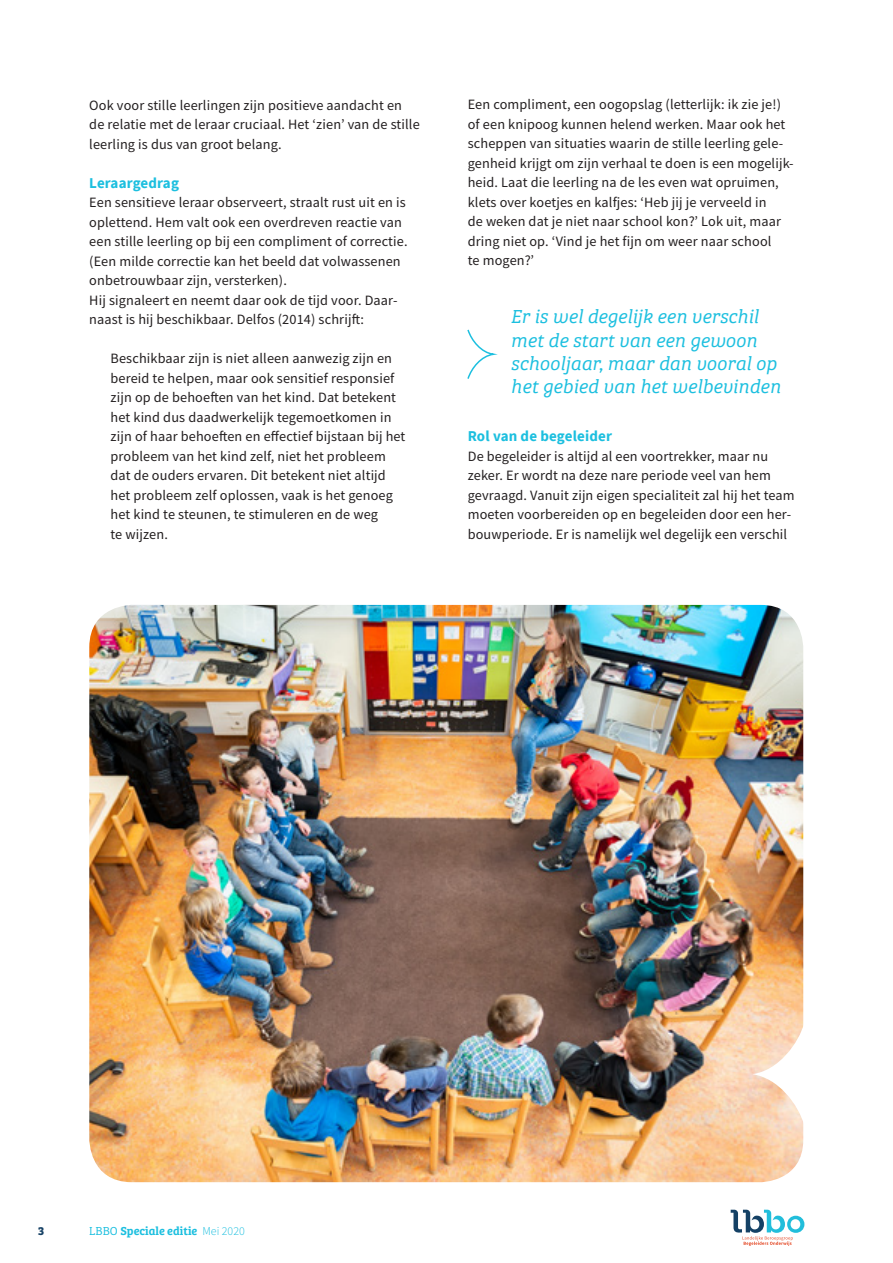
<style>
.page{position:relative;width:893px;height:1263px;background:#fff}
.page>*{position:absolute;margin:0;border:0;box-sizing:border-box;transform-origin:0 0}
.t1{font:italic 19.5px/23.4px "Bree Serif Lt";color:#1cbfdf}
.t2{font:700 15px "Source Sans Pro";letter-spacing:.01em;color:#1cbfdf}
.t3{font:14.25px/19.5px "Source Sans Pro";letter-spacing:.01em;color:#231f20}
.t4{font:600 12px "Bree Serif";color:#1cbfdf}
.t5{font:700 12px "Bree Serif";color:#164165}
.s1{font-weight:300}
.s2{font-family:"Source Sans Pro";font-weight:300}
</style>
<div class="page">
<svg style="left:731px;top:1210px;width:73px;height:36px"></svg>
<svg style="left:467px;top:329px;width:31px;height:50px"></svg>
<img style="left:89px;top:605px;width:714px;height:577px">
<svg style="left:752px;top:1022px;width:52px;height:105px"></svg>
<p class="t3" style="left:89px;top:95px;width:332px">Ook voor stille leerlingen zijn positieve aandacht en de relatie met de leraar cruciaal. Het ‘zien’ van de stille leerling is dus van groot belang.</p>
<p class="t2" style="left:89px;top:172px;width:91px">Leraargedrag</p>
<p class="t3" style="left:89px;top:192px;width:320px">Een sensitieve leraar observeert, straalt rust uit en is oplettend. Hem valt ook een overdreven reactie van een stille leerling op bij een compliment of correctie. (Een milde correctie kan het beeld dat volwassenen onbetrouwbaar zijn, versterken).<br>Hij signaleert en neemt daar ook de tijd voor. Daar&shy;naast is hij beschikbaar. Delfos (2014) schrijft:</p>
<p class="t3" style="left:111px;top:348px;width:296px">Beschikbaar zijn is niet alleen aanwezig zijn en bereid te helpen, maar ook sensitief responsief zijn op de behoeften van het kind. Dat betekent het kind dus daadwerkelijk tegemoetkomen in zijn of haar behoeften en effectief bijstaan bij het probleem van het kind zelf, niet het probleem dat de ouders ervaren. Dit betekent niet altijd het probleem zelf oplossen, vaak is het genoeg het kind te steunen, te stimuleren en de weg<br>te wijzen.</p>
<p class="t3" style="left:468px;top:95px;width:327px">Een compliment, een oogopslag (letterlijk: ik zie je!) of een knipoog kunnen helend werken. Maar ook het scheppen van situaties waarin de stille leerling gele&shy;genheid krijgt om zijn verhaal te doen is een mogelijk&shy;heid. Laat die leerling na de les even wat opruimen, klets over koetjes en kalfjes: ‘Heb jij je verveeld in<br>de weken dat je niet naar school kon?’ Lok uit, maar dring niet op. ‘Vind je het fijn om weer naar school<br>te mogen?’</p>
<h1 class="t1" style="left:511px;top:304px;width:271px">Er is wel degelijk een verschil met de start van een gewoon schooljaar, maar dan vooral op het gebied van het welbevinden</h1>
<p class="t2" style="left:468px;top:426px;width:146px">Rol van de begeleider</p>
<p class="t3" style="left:468px;top:446px;width:328px">De begeleider is altijd al een voortrekker, maar nu zeker. Er wordt na deze nare periode veel van hem gevraagd. Vanuit zijn eigen specialiteit zal hij het team moeten voorbereiden op en begeleiden door een her&shy;bouwperiode. Er is namelijk wel degelijk een verschil</p>
<p class="t5" style="left:38px;top:1221px;width:8px">3</p>
<p class="t4" style="left:89px;top:1221px;width:157px"><span class="s1">LBBO</span> Speciale editie <span class="s2">Mei 2020</span></p>
</div>
